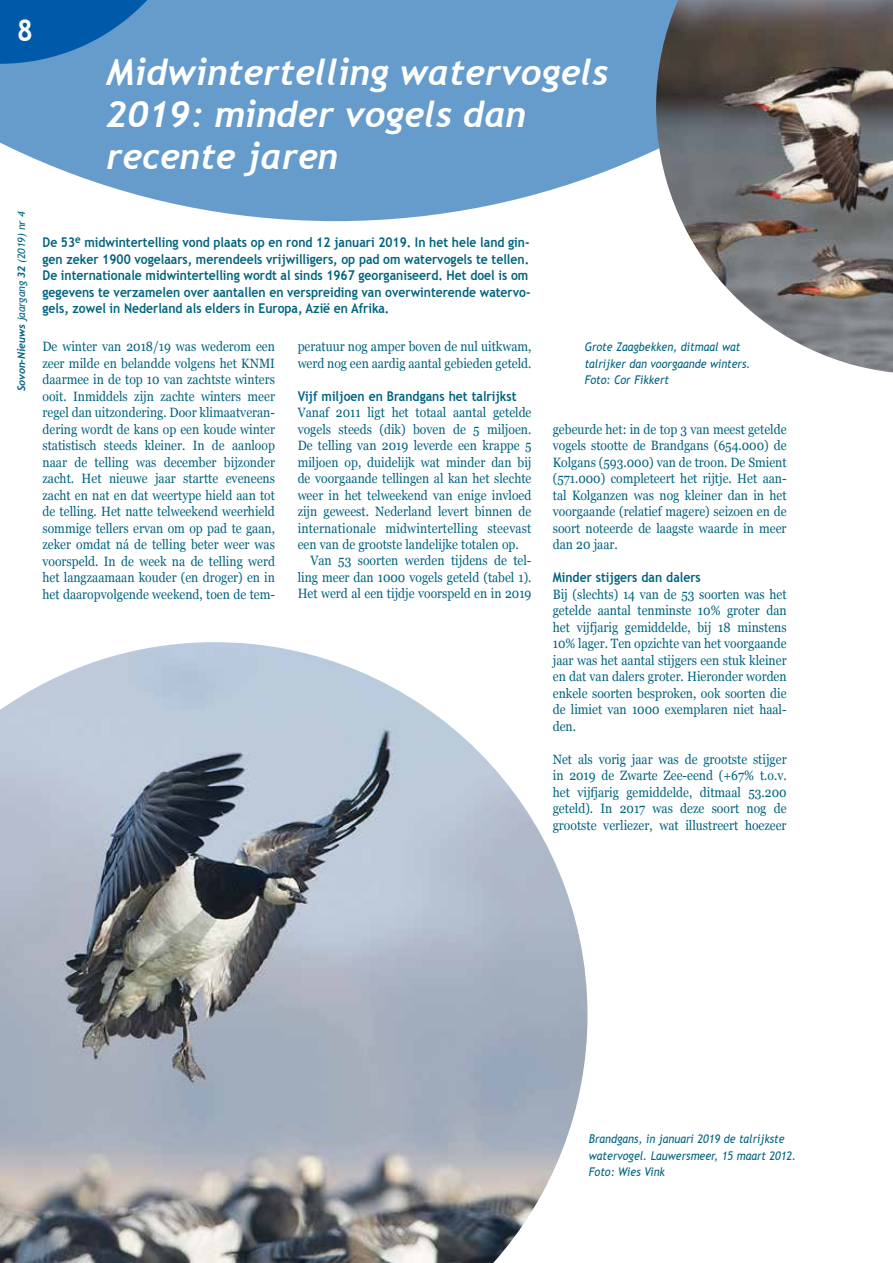
<style>
.page{position:relative;width:893px;height:1263px;background:#fff}
.page>*{position:absolute;margin:0;border:0;box-sizing:border-box;transform-origin:0 0}
.t1{font:italic 700 36px/42px "Trebuchet";color:#fff}
.t2{font:700 30px "Trebuchet MS";color:#fff;scale:.9 1}
.t3{font:13.5px/16.5px "Georgia";color:#00637f;text-align:justify;scale:.9 1}
.t4{font:700 13.5px/16.5px "Trebuchet MS";color:#00637f;scale:.9 1}
.t5{font:italic 12px/16.5px "Trebuchet MS";color:#00637f;scale:.9 1}
.t6{font:italic 10.5px "Trebuchet MS";letter-spacing:-.01em;color:#00637f}
.s1{font-family:"Trebuchet";font-weight:700}
</style>
<div class="page">
<svg style="left:0;top:0;width:656px;height:221px;background:#78a7d1"></svg>
<svg style="left:0;top:0;width:202px;height:64px;background:#327ab9"></svg>
<img style="left:0;top:642px;width:587px;height:621px">
<img style="left:656px;top:0;width:237px;height:372px">
<h2 class="t2" style="left:17px;top:11px;width:19px">8</h2>
<h1 class="t1" style="left:106px;top:51px;width:504px">Midwintertelling watervogels<br>2019: minder vogels dan recente jaren</h1>
<p class="t6" style="left:15px;top:391px;width:181px;rotate:-90deg"><span class="s1">Sovon-Nieuws</span> jaargang <span class="s1">32</span> (2019) nr 4</p>
<p class="t4" style="left:43px;top:234px;width:544px">De 53<sup>e</sup> midwintertelling vond plaats op en rond 12 januari 2019. In het hele land gin&shy;gen zeker 1900 vogelaars, merendeels vrijwilligers, op pad om watervogels te tellen.<br>De internationale midwintertelling wordt al sinds 1967 georganiseerd. Het doel is om gegevens te verzamelen over aantallen en verspreiding van overwinterende watervo&shy;gels, zowel in Nederland als elders in Europa, Azië en Afrika.</p>
<p class="t3" style="left:43px;top:338px;width:260px">De winter van 2018/19 was wederom een zeer milde en belandde volgens het KNMI daarmee in de top 10 van zachtste winters ooit. Inmiddels zijn zachte winters meer regel dan uitzondering. Door klimaatveran&shy;dering wordt de kans op een koude winter statistisch steeds kleiner. In de aanloop naar de telling was december bijzonder zacht. Het nieuwe jaar startte eveneens zacht en nat en dat weertype hield aan tot de telling. Het natte telweekend weerhield sommige tellers ervan om op pad te gaan, zeker omdat ná de telling beter weer was voorspeld. In de week na de telling werd het langzaamaan kouder (en droger) en in het daaropvolgende weekend, toen de tem-</p>
<p class="t3" style="left:298px;top:338px;width:261px">peratuur nog amper boven de nul uitkwam, werd nog een aardig aantal gebieden geteld.</p>
<p class="t4" style="left:298px;top:387px;width:245px">Vijf miljoen en Brandgans het talrijkst</p>
<p class="t3" style="left:298px;top:403px;width:261px">Vanaf 2011 ligt het totaal aantal getelde</p>
<p class="t3" style="left:298px;top:420px;width:261px">vogels steeds (dik) boven de 5 miljoen.</p>
<p class="t3" style="left:298px;top:436px;width:261px">De telling van 2019 leverde een krappe 5</p>
<p class="t3" style="left:298px;top:453px;width:261px">miljoen op, duidelijk wat minder dan bij</p>
<p class="t3" style="left:298px;top:469px;width:261px">de voorgaande tellingen al kan het slechte</p>
<p class="t3" style="left:298px;top:486px;width:261px">weer in het telweekend van enige invloed</p>
<p class="t3" style="left:298px;top:502px;width:261px">zijn geweest. Nederland levert binnen de</p>
<p class="t3" style="left:298px;top:519px;width:261px">internationale midwintertelling steevast</p>
<p class="t3" style="left:298px;top:535px;width:247px">een van de grootste landelijke totalen op.</p>
<p class="t3" style="left:310px;top:552px;width:247px">Van 53 soorten werden tijdens de tel-</p>
<p class="t3" style="left:298px;top:568px;width:261px">ling meer dan 1000 vogels geteld (tabel 1).</p>
<p class="t3" style="left:298px;top:585px;width:261px">Het werd al een tijdje voorspeld en in 2019</p>
<p class="t5" style="left:585px;top:339px;width:186px">Grote Zaagbekken, ditmaal wat talrijker dan voorgaande winters.<br>Foto: Cor Fikkert</p>
<p class="t3" style="left:553px;top:420px;width:261px">gebeurde het: in de top 3 van meest getelde vogels stootte de Brandgans (654.000) de Kolgans (593.000) van de troon. De Smient (571.000) completeert het rijtje. Het aan&shy;tal Kolganzen was nog kleiner dan in het voorgaande (relatief magere) seizoen en de soort noteerde de laagste waarde in meer dan 20 jaar.</p>
<p class="t4" style="left:553px;top:569px;width:166px">Minder stijgers dan dalers</p>
<p class="t3" style="left:553px;top:585px;width:261px">Bij (slechts) 14 van de 53 soorten was het getelde aantal tenminste 10% groter dan het vijfjarig gemiddelde, bij 18 minstens 10% lager. Ten opzichte van het voorgaande jaar was het aantal stijgers een stuk kleiner en dat van dalers groter. Hieronder worden enkele soorten besproken, ook soorten die de limiet van 1000 exemplaren niet haal&shy;den.</p>
<p class="t3" style="left:553px;top:750px;width:261px">Net als vorig jaar was de grootste stijger in 2019 de Zwarte Zee-eend (+67% t.o.v. het vijfjarig gemiddelde, ditmaal 53.200 geteld). In 2017 was deze soort nog de grootste verliezer, wat illustreert hoezeer</p>
<p class="t5" style="left:589px;top:1131px;width:232px">Brandgans, in januari 2019 de talrijkste watervogel. Lauwersmeer, 15 maart 2012.<br>Foto: Wies Vink</p>
</div>
